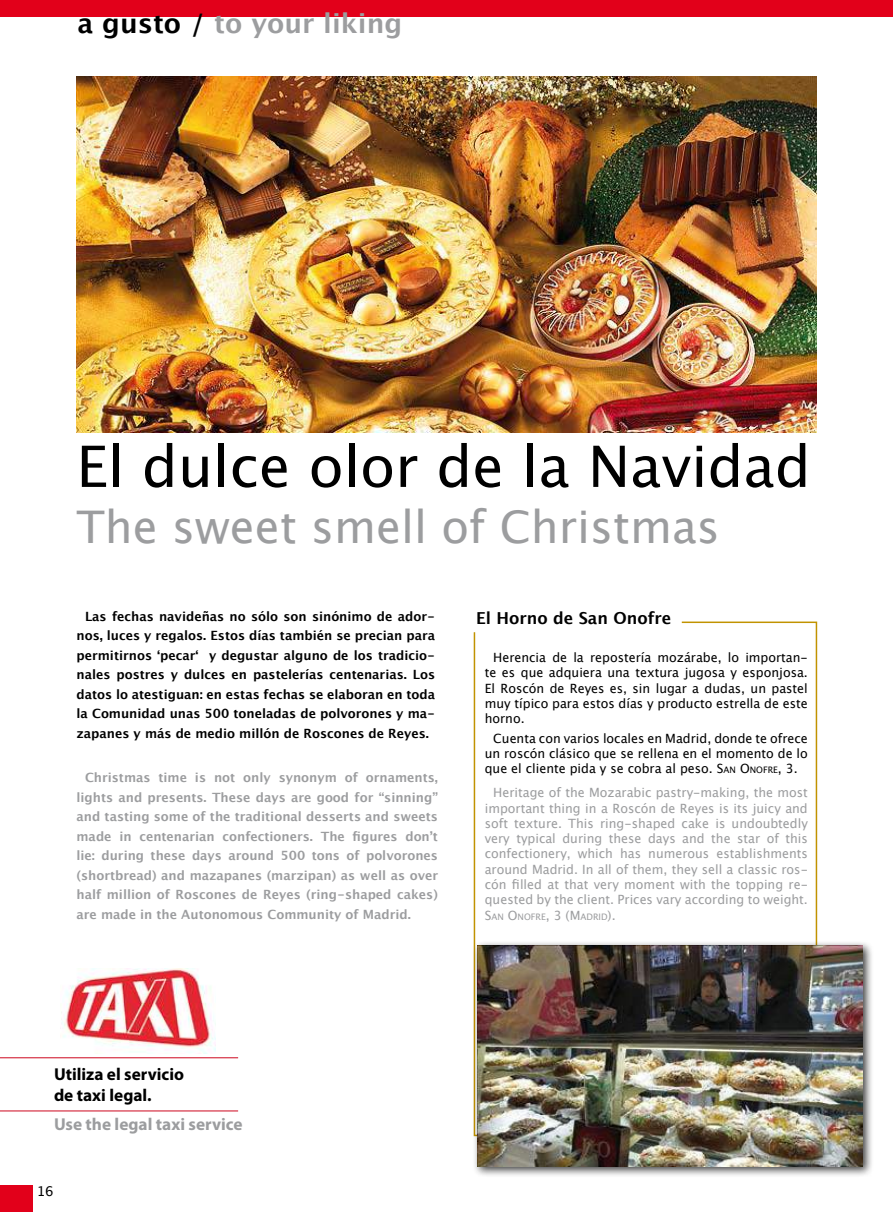
<style>
.page{position:relative;width:893px;height:1212px;background:#fff}
.page>*{position:absolute;margin:0;border:0;box-sizing:border-box;transform-origin:0 0}
.t1{font:57px "Lucida Grande";color:#000}
.t2{font:45px "Lucida Grande";color:#9c9d9f}
.t3{font:700 27px "Lucida Grande";color:#9c9d9f}
.t4{font:700 17.25px/20.7px "Myriad Pro";color:#000}
.t5{font:700 17.25px "Myriad Pro";color:#9c9d9f}
.t6{font:700 16.5px "Lucida Grande";color:#000}
.t7{font:13.5px "Lucida Grande";color:#000}
.t8{font:700 12.75px/19.5px "Lucida Grande";color:#9c9d9f;text-align:justify}
.t9{font:12.75px/15.3px "Lucida Grande";color:#9c9d9f;text-align:justify}
.t10{font:700 12.75px/19.5px "Lucida Grande";color:#000;text-align:justify}
.t11{font:12.75px/15.3px "Lucida Grande";color:#000;text-align:justify}
.t12{font:8.85px "Lucida Grande";color:#9c9d9f}
.s1{color:#000}
.s2{font-style:inherit}
.s3{font-size:8.85px}
.s4{font-size:12.75px}
</style>
<div class="page">
<div style="left:0;top:1186px;width:33px;height:26px;background:#e2001a"></div>
<img style="left:77px;top:77px;width:739px;height:355px">
<div style="left:0;top:0;width:893px;height:17px;background:#e2001a"></div>
<img style="left:61px;top:968px;width:154px;height:85px">
<hr style="left:0;top:1057px;width:238px;height:1px;background:#cd071e">
<hr style="left:0;top:1110px;width:238px;height:1px;background:#cd071e">
<svg style="left:473px;top:621px;width:345px;height:319px"></svg>
<div style="left:472px;top:940px;width:409px;height:244px;background:#000;opacity:.75"></div>
<img style="left:478px;top:945px;width:384px;height:221px">
<h3 class="t3" style="left:77px;top:2px;width:326px"><span class="s1">a gusto /</span> to your liking</h3>
<h1 class="t1" style="left:77px;top:434px;width:736px">El dulce olor de la Navidad</h1>
<h2 class="t2" style="left:77px;top:502px;width:645px">The sweet smell of Christmas</h2>
<p class="t10" style="left:77px;top:606px;width:360px;text-indent:9px">Las fechas navideñas no sólo son sinónimo de ador&shy;nos, luces y regalos. Estos días también se precian para permitirnos ‘pecar‘ y degustar alguno de los tradicio&shy;nales postres y dulces en pastelerías centenarias. Los datos lo atestiguan: en estas fechas se elaboran en toda la Comunidad unas 500 toneladas de polvorones y ma&shy;zapanes y más de medio millón de Roscones de Reyes.</p>
<p class="t8" style="left:77px;top:768px;width:363px;text-indent:9px">Christmas time is not only synonym of ornaments, lights and presents. These days are good for “sinning” and tasting some of the traditional desserts and sweets made in centenarian confectioners. The figures don’t lie: during these days around 500 tons of polvorones (shortbread) and mazapanes (marzipan) as well as over half million of Roscones de Reyes (ring-shaped cakes) are made in the Autonomous Community of Madrid.</p>
<p class="t6" style="left:476px;top:605px;width:196px">El Horno de San Onofre</p>
<p class="t11" style="left:485px;top:650px;width:325px;text-indent:9px">Herencia de la repostería mozárabe, lo importan&shy;te es que adquiera una textura jugosa y esponjosa.<br>El Roscón de Reyes es, sin lugar a dudas, un pastel muy típico para estos días y producto estrella de este horno.</p>
<p class="t11" style="left:485px;top:731px;width:325px;text-indent:9px">Cuenta con varios locales en Madrid, donde te ofrece un roscón clásico que se rellena en el momento de lo que el cliente pida y se cobra al peso. <span class="s2">S</span><span class="s3">AN</span> <span class="s2">O</span><span class="s3">NOFRE</span><span class="s2">, 3</span>.</p>
<p class="t9" style="left:485px;top:785px;width:325px;text-indent:9px">Heritage of the Mozarabic pastry-making, the most important thing in a Roscón de Reyes is its juicy and soft texture. This ring-shaped cake is undoubtedly very typical during these days and the star of this confectionery, which has numerous establishments around Madrid. In all of them, they sell a classic ros&shy;cón filled at that very moment with the topping re&shy;quested by the client. Prices vary according to weight.</p>
<p class="t12" style="left:485px;top:911px;width:132px"><span class="s4">S</span>AN <span class="s4">O</span>NOFRE<span class="s4">, 3 (M</span>ADRID<span class="s4">).</span></p>
<h3 class="t4" style="left:54px;top:1063px;width:132px">Utiliza el servicio de taxi legal.</h3>
<h3 class="t5" style="left:54px;top:1113px;width:190px">Use the legal taxi service</h3>
<p class="t7" style="left:37px;top:1183px;width:19px">16</p>
</div>
